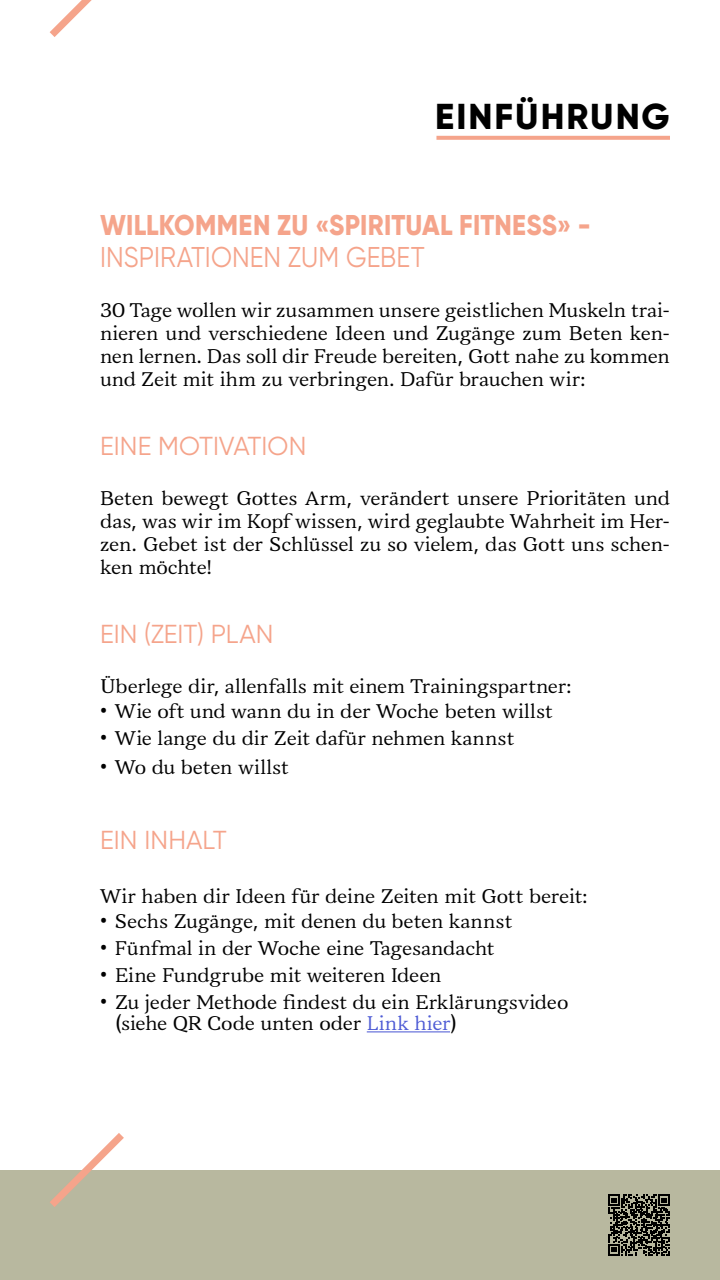
<style>
.page{position:relative;width:720px;height:1280px;background:#fff}
.page>*{position:absolute;margin:0;border:0;box-sizing:border-box;transform-origin:0 0}
.t1{font:800 36px "Gilroy";letter-spacing:.055em;color:#000}
.t2{font:800 28.6px "Gilroy";letter-spacing:.01em;color:#f5a48b;scale:.91 1}
.t3{font:28.6px "Gilroy";letter-spacing:.005em;color:#f5a48b;scale:.91 1}
.t4{font:26px "Gilroy";color:#f5a48b}
.t5{font:21px/23px "Vanio";letter-spacing:-.005em;color:#000;text-align:justify}
.s1{color:#4f5cd5}
</style>
<div class="page">
<svg style="left:436px;top:136px;width:234px;height:4px"></svg>
<svg style="left:49px;top:0;width:43px;height:37px"></svg>
<hr style="left:367px;top:1031px;width:83px;height:1px;background:#4f5cd5">
<div style="left:0;top:1170px;width:720px;height:110px;background:#b8b89f"></div>
<svg style="left:50px;top:1133px;width:74px;height:74px"></svg>
<svg style="left:608px;top:1194px;width:62px;height:62px"></svg>
<h1 class="t1" style="left:435px;top:96px;width:236px">EINFÜHRUNG</h1>
<h2 class="t2" style="left:100px;top:209px;width:541px">WILLKOMMEN ZU «SPIRITUAL FITNESS» -</h2>
<h2 class="t3" style="left:100px;top:242px;width:358px">INSPIRATIONEN ZUM GEBET</h2>
<p class="t5" style="left:100px;top:300px;width:571px">30 Tage wollen wir zusammen unsere geistlichen Muskeln trai&shy;nieren und verschiedene Ideen und Zugänge zum Beten ken&shy;nen lernen. Das soll dir Freude bereiten, Gott nahe zu kommen und Zeit mit ihm zu verbringen. Dafür brauchen wir:</p>
<p class="t4" style="left:100px;top:432px;width:208px">EINE MOTIVATION</p>
<p class="t5" style="left:100px;top:488px;width:571px">Beten bewegt Gottes Arm, verändert unsere Prioritäten und das, was wir im Kopf wissen, wird geglaubte Wahrheit im Her&shy;zen. Gebet ist der Schlüssel zu so vielem, das Gott uns schen&shy;ken möchte!</p>
<p class="t4" style="left:100px;top:620px;width:175px">EIN (ZEIT) PLAN</p>
<p class="t5" style="left:100px;top:676px;width:473px">Überlege dir, allenfalls mit einem Trainingspartner:</p>
<p class="t5" style="left:100px;top:701px;width:454px">• Wie oft und wann du in der Woche beten willst</p>
<p class="t5" style="left:100px;top:728px;width:416px">• Wie lange du dir Zeit dafür nehmen kannst</p>
<p class="t5" style="left:100px;top:757px;width:190px">• Wo du beten willst</p>
<p class="t4" style="left:100px;top:826px;width:128px">EIN INHALT</p>
<p class="t5" style="left:100px;top:886px;width:489px">Wir haben dir Ideen für deine Zeiten mit Gott bereit:</p>
<p class="t5" style="left:100px;top:911px;width:414px">• Sechs Zugänge, mit denen du beten kannst</p>
<p class="t5" style="left:100px;top:938px;width:396px">• Fünfmal in der Woche eine Tagesandacht</p>
<p class="t5" style="left:100px;top:965px;width:343px">• Eine Fundgrube mit weiteren Ideen</p>
<p class="t5" style="left:115px;top:993px;width:455px;line-height:21px;text-indent:-15px">• Zu jeder Methode findest du ein Erklärungsvideo (siehe QR Code unten oder <span class="s1">Link hier</span>)</p>
</div>
